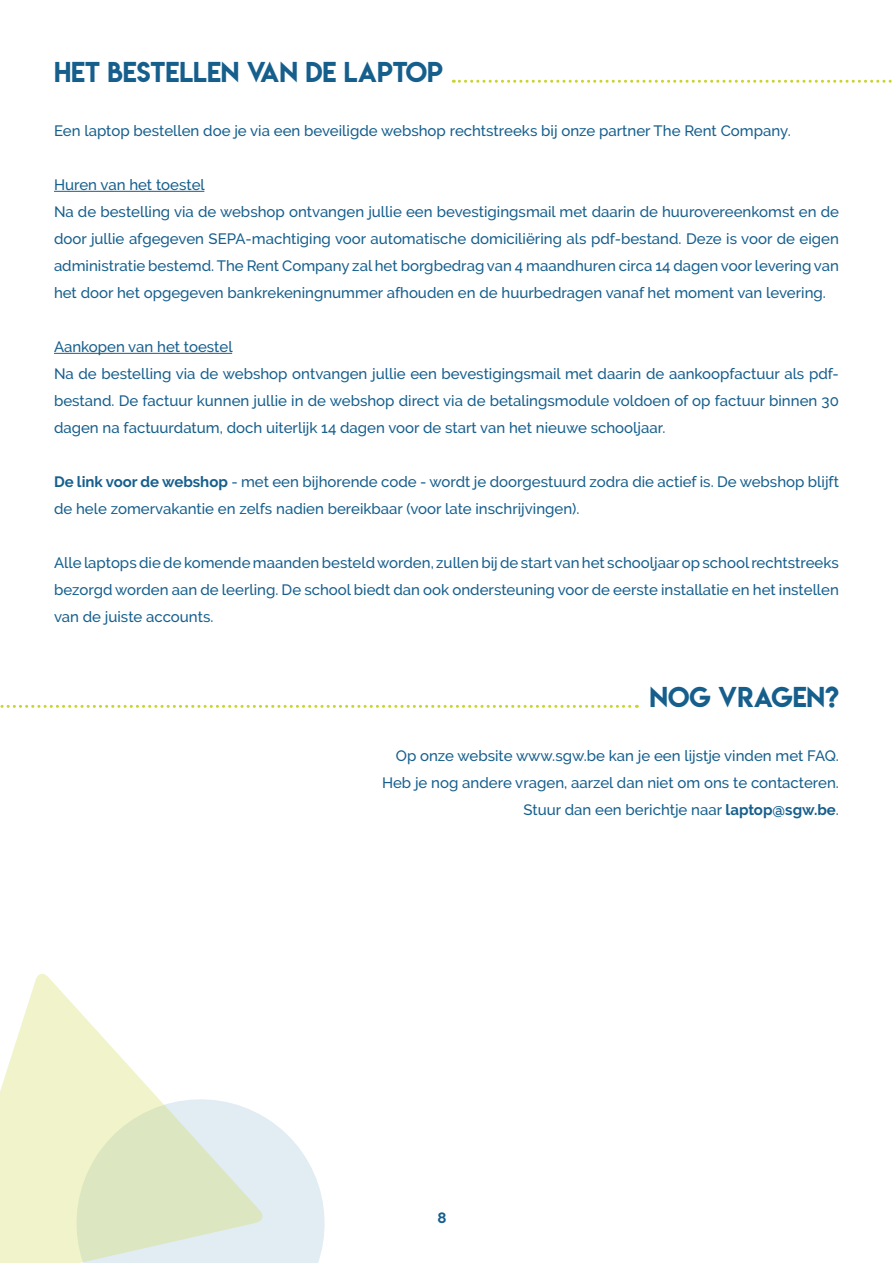
<style>
.page{position:relative;width:893px;height:1263px;background:#fff}
.page>*{position:absolute;margin:0;border:0;box-sizing:border-box;transform-origin:0 0}
.Kleine_titel_1_1_1{font:25.5px "Lemon Milk";color:#165f8d}
.t1{font:500 15px/27px "Raleway";color:#165f8d;text-align:justify}
.t2{font:700 15px "Raleway";color:#165f8d}
.s1{font-weight:700}
</style>
<div class="page">
<hr style="left:54px;top:191px;width:150px;height:1px;background:#165f8d">
<hr style="left:54px;top:353px;width:178px;height:1px;background:#165f8d">
<svg style="left:453px;top:80px;width:439px;height:3px"></svg>
<svg style="left:0;top:705px;width:637px;height:3px"></svg>
<svg style="left:264px;top:1117px;width:61px;height:146px;fill:#e2ecf3"></svg>
<svg style="left:0;top:974px;width:264px;height:289px"></svg>
<p class="Kleine_titel_1_1_1" style="left:54px;top:54px;width:391px">HET BESTELLEN VAN DE LAPTOP</p>
<p class="t1" style="left:54px;top:117px;width:738px">Een laptop bestellen doe je via een beveiligde webshop rechtstreeks bij onze partner The Rent Company.</p>
<p class="t1" style="left:54px;top:171px;width:152px">Huren van het toestel</p>
<p class="t1" style="left:54px;top:198px;width:786px">Na de bestelling via de webshop ontvangen jullie een bevestigingsmail met daarin de huurovereenkomst en de door jullie afgegeven SEPA-machtiging voor automatische domiciliëring als pdf-bestand. Deze is voor de eigen administratie bestemd. The Rent Company zal het borgbedrag van 4 maandhuren circa 14 dagen voor levering van het door het opgegeven bankrekeningnummer afhouden en de huurbedragen vanaf het moment van levering.</p>
<p class="t1" style="left:54px;top:333px;width:180px">Aankopen van het toestel</p>
<p class="t1" style="left:54px;top:360px;width:786px">Na de bestelling via de webshop ontvangen jullie een bevestigingsmail met daarin de aankoopfactuur als pdf&shy;bestand. De factuur kunnen jullie in de webshop direct via de betalingsmodule voldoen of op factuur binnen 30 dagen na factuurdatum, doch uiterlijk 14 dagen voor de start van het nieuwe schooljaar.</p>
<p class="t1" style="left:54px;top:468px;width:786px"><span class="s1">De link voor de webshop</span> - met een bijhorende code - wordt je doorgestuurd zodra die actief is. De webshop blijft de hele zomervakantie en zelfs nadien bereikbaar (voor late inschrijvingen).</p>
<p class="t1" style="left:54px;top:549px;width:786px">Alle laptops die de komende maanden besteld worden, zullen bij de start van het schooljaar op school rechtstreeks bezorgd worden aan de leerling. De school biedt dan ook ondersteuning voor de eerste installatie en het instellen van de juiste accounts.</p>
<p class="Kleine_titel_1_1_1" style="left:649px;top:679px;width:191px">NOG VRAGEN?</p>
<p class="t1" style="left:396px;top:742px;width:445px">Op onze website www.sgw.be kan je een lijstje vinden met FAQ.</p>
<p class="t1" style="left:382px;top:769px;width:458px">Heb je nog andere vragen, aarzel dan niet om ons te contacteren.</p>
<p class="t1" style="left:524px;top:796px;width:317px">Stuur dan een berichtje naar <span class="s1">laptop@sgw.be</span>.</p>
<p class="t2" style="left:437px;top:1209px;width:11px">8</p>
</div>
